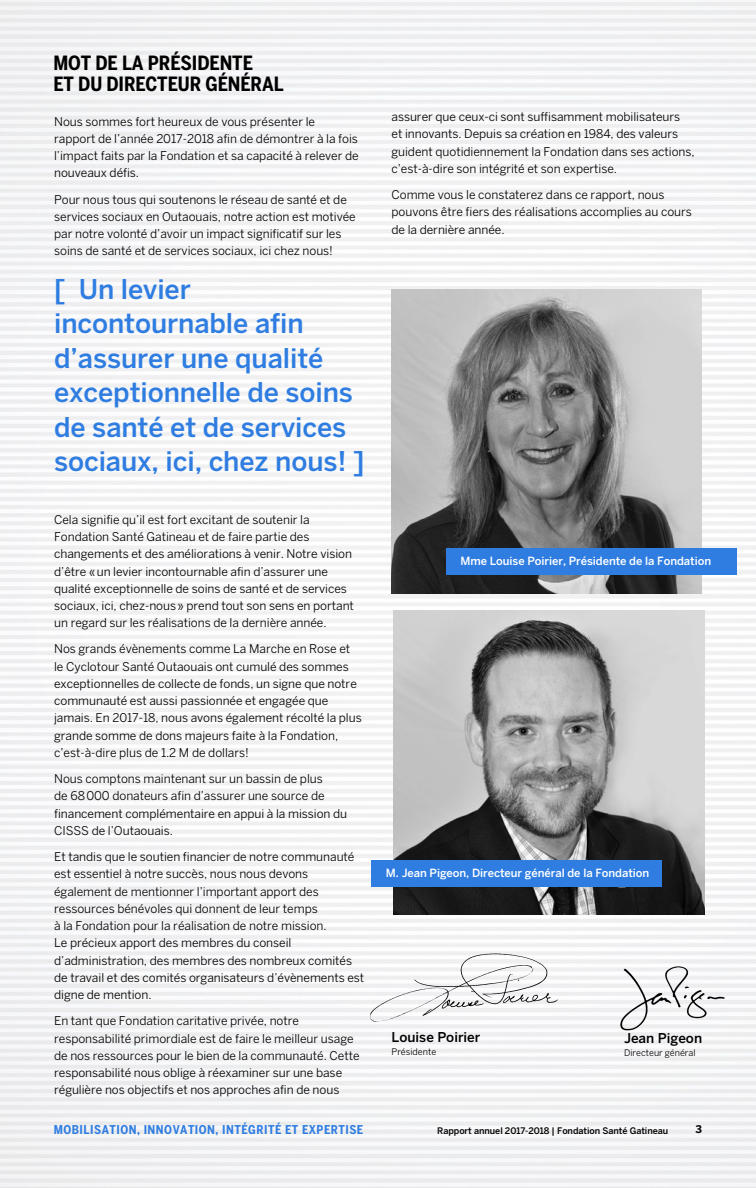
<style>
.page{position:relative;width:756px;height:1188px;background:#fff}
.page>*{position:absolute;margin:0;border:0;box-sizing:border-box;transform-origin:0 0}
.t1{font:500 27px/34.5px "Benton Sans";letter-spacing:-.005em;color:#2f7de1}
.t2{font:700 condensed 19.5px/21px "Benton Sans";letter-spacing:-.005em;color:#000}
.t3{font:500 13.5px "Benton Sans";color:#000}
.t4{font:700 condensed 12.15px "Benton Sans";letter-spacing:.04em;color:#2f7de1}
.t5{font:12px/17.2px "Benton Sans";letter-spacing:-.005em;color:#000}
.t6{font:500 11.25px "Benton Sans";letter-spacing:-.005em;color:#fff}
.t7{font:700 10.5px "Benton Sans";color:#000}
.t8{font:500 9px "Benton Sans";letter-spacing:-.005em;color:#000}
.t9{font:9px "Benton Sans";color:#000}
</style>
<div class="page">
<img style="left:0;top:0;width:756px;height:1188px">
<img style="left:393px;top:610px;width:312px;height:305px">
<img style="left:366px;top:934px;width:204px;height:117px">
<img style="left:616px;top:963px;width:113px;height:68px">
<img style="left:392px;top:290px;width:310px;height:304px">
<div style="left:372px;top:860px;width:290px;height:27px;background:#2f7de1"></div>
<div style="left:446px;top:548px;width:291px;height:27px;background:#2f7de1"></div>
<h2 class="t2" style="left:53px;top:53px;width:232px">MOT DE LA PRÉSIDENTE<br>ET DU DIRECTEUR GÉNÉRAL</h2>
<p class="t5" style="left:54px;top:112px;width:306px">Nous sommes fort heureux de vous présenter le rapport de l’année 2017-2018 afin de démontrer à la fois l’impact faits par la Fondation et sa capacité à relever de nouveaux défis.</p>
<p class="t5" style="left:54px;top:190px;width:303px">Pour nous tous qui soutenons le réseau de santé et de services sociaux en Outaouais, notre action est motivée par notre volonté d’avoir un impact significatif sur les soins de santé et de services sociaux, ici chez nous!</p>
<h1 class="t1" style="left:54px;top:271px;width:312px">[ Un levier incontournable afin d’assurer une qualité exceptionnelle de soins de santé et de services sociaux, ici, chez nous! ]</h1>
<p class="t5" style="left:54px;top:511px;width:301px">Cela signifie qu’il est fort excitant de soutenir la Fondation Santé Gatineau et de faire partie des changements et des améliorations à venir. Notre vision d’être «un levier incontournable afin d’assurer une qualité exceptionnelle de soins de santé et de services sociaux, ici, chez-nous» prend tout son sens en portant un regard sur les réalisations de la dernière année.</p>
<p class="t5" style="left:54px;top:640px;width:309px">Nos grands évènements comme La Marche en Rose et le Cyclotour Santé Outaouais ont cumulé des sommes exceptionnelles de collecte de fonds, un signe que notre communauté est aussi passionnée et engagée que jamais. En 2017-18, nous avons également récolté la plus grande somme de dons majeurs faite à la Fondation, c’est-à-dire plus de 1.2 M de dollars!</p>
<p class="t5" style="left:54px;top:770px;width:295px">Nous comptons maintenant sur un bassin de plus<br>de 68000 donateurs afin d’assurer une source de financement complémentaire en appui à la mission du CISSS de l’Outaouais.</p>
<p class="t5" style="left:54px;top:848px;width:312px">Et tandis que le soutien financier de notre communauté est essentiel à notre succès, nous nous devons également de mentionner l’important apport des ressources bénévoles qui donnent de leur temps<br>à la Fondation pour la réalisation de notre mission.<br>Le précieux apport des membres du conseil d’administration, des membres des nombreux comités de travail et des comités organisateurs d’évènements est digne de mention.</p>
<p class="t5" style="left:54px;top:1012px;width:307px">En tant que Fondation caritative privée, notre responsabilité primordiale est de faire le meilleur usage de nos ressources pour le bien de la communauté. Cette responsabilité nous oblige à réexaminer sur une base régulière nos objectifs et nos approches afin de nous</p>
<p class="t5" style="left:392px;top:108px;width:305px">assurer que ceux-ci sont suffisamment mobilisateurs<br>et innovants. Depuis sa création en 1984, des valeurs guident quotidiennement la Fondation dans ses actions, c’est-à-dire son intégrité et son expertise.</p>
<p class="t5" style="left:392px;top:186px;width:302px">Comme vous le constaterez dans ce rapport, nous pouvons être fiers des réalisations accomplies au cours de la dernière année.</p>
<p class="t6" style="left:460px;top:555px;width:252px">Mme Louise Poirier, Présidente de la Fondation</p>
<p class="t6" style="left:386px;top:866px;width:265px">M. Jean Pigeon, Directeur général de la Fondation</p>
<p class="t3" style="left:392px;top:1029px;width:90px">Louise Poirier</p>
<p class="t9" style="left:392px;top:1046px;width:46px">Présidente</p>
<p class="t3" style="left:624px;top:1030px;width:80px">Jean Pigeon</p>
<p class="t9" style="left:624px;top:1048px;width:73px">Directeur général</p>
<p class="t4" style="left:54px;top:1122px;width:311px">MOBILISATION, INNOVATION, INTÉGRITÉ ET EXPERTISE</p>
<p class="t8" style="left:437px;top:1125px;width:233px">Rapport annuel 2017-2018 | Fondation Santé Gatineau</p>
<p class="t7" style="left:695px;top:1123px;width:8px">3</p>
</div>
